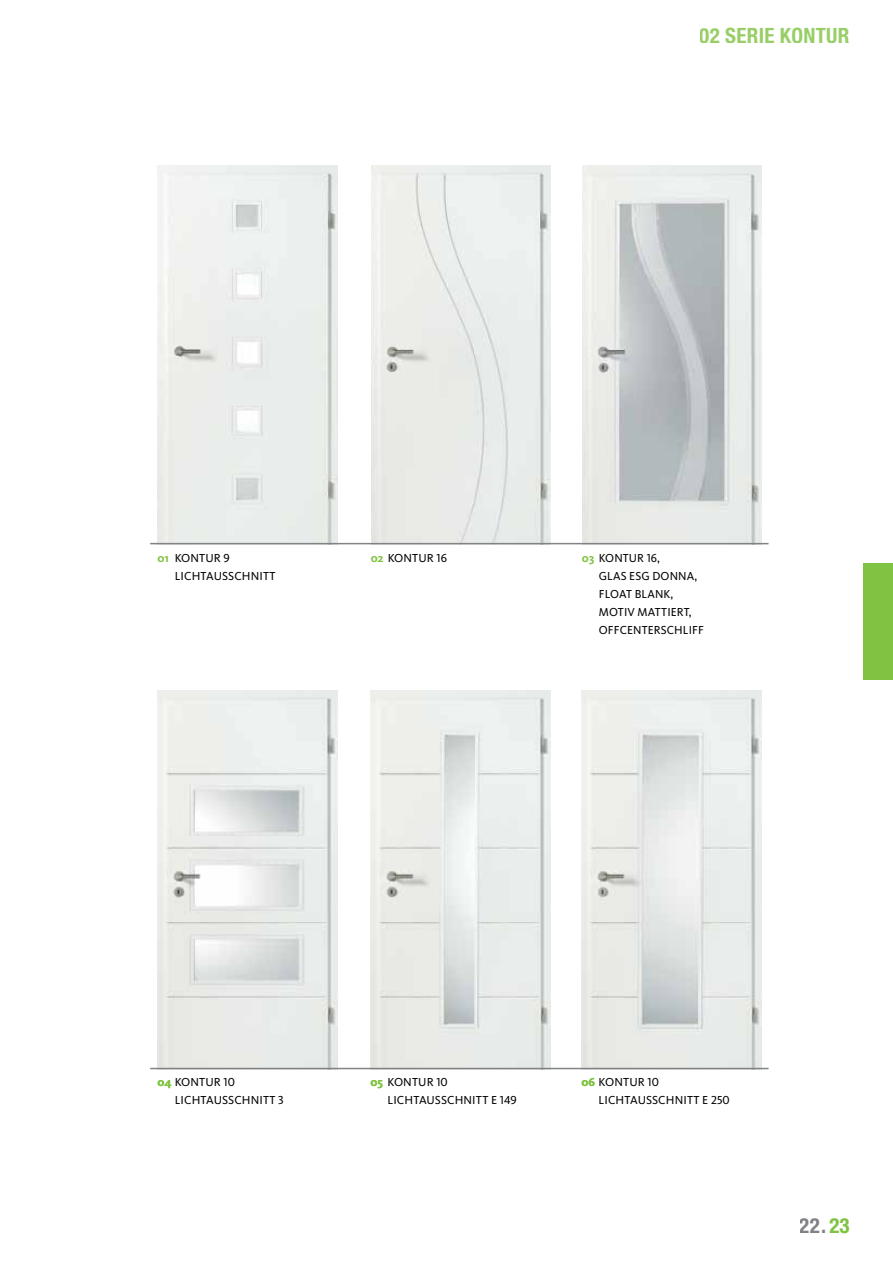
<style>
.page{position:relative;width:893px;height:1263px;background:#fff}
.page>*{position:absolute;margin:0;border:0;box-sizing:border-box;transform-origin:0 0}
.t1{font:700 condensed 21px "Helvetica Neue";letter-spacing:.015em;color:#80c342}
.t2{font:700 condensed 21px "Helvetica Neue";color:#808285}
.t3{font:12px "Kievit OT";color:#000}
.t4{font:700 12px "Kievit OT";color:#80c342}
.s1{font-weight:700;color:#80c342}
.s2{color:#80c342}
</style>
<div class="page">
<div style="left:863px;top:563px;width:30px;height:117px;background:#80c342"></div>
<img style="left:370px;top:691px;width:180px;height:377px">
<img style="left:157px;top:691px;width:180px;height:377px">
<img style="left:582px;top:691px;width:179px;height:377px">
<img style="left:371px;top:166px;width:179px;height:377px">
<img style="left:582px;top:166px;width:180px;height:377px">
<img style="left:158px;top:166px;width:179px;height:377px">
<hr style="left:150px;top:543px;width:618px;height:1px;background:#808285">
<hr style="left:150px;top:1068px;width:618px;height:1px;background:#808285">
<h1 class="t1" style="left:700px;top:22px;width:151px">02 SERIE KONTUR</h1>
<p class="t3" style="left:175px;top:551px;width:25px">KONTUR</p>
<p class="t3" style="left:224px;top:551px;width:8px">9</p>
<p class="t3" style="left:371px;top:551px;width:33px"><span class="s1">02</span> KONTUR</p>
<p class="t3" style="left:437px;top:551px;width:12px">16</p>
<p class="t3" style="left:175px;top:569px;width:8px">LICHTAUSSCHNITT</p>
<p class="t4" style="left:158px;top:551px;width:13px">01</p>
<p class="t3" style="left:582px;top:551px;width:33px"><span class="s1">03</span> KONTUR</p>
<p class="t3" style="left:647px;top:551px;width:15px">16,</p>
<p class="t3" style="left:599px;top:569px;width:16px">GLAS</p>
<p class="t3" style="left:629px;top:569px;width:41px">ESG DONNA</p>
<p class="t3" style="left:694px;top:569px;width:4px">,</p>
<p class="t3" style="left:599px;top:587px;width:14px">FLOAT</p>
<p class="t3" style="left:635px;top:587px;width:8px">BLANK</p>
<p class="t3" style="left:670px;top:587px;width:4px">,</p>
<p class="t3" style="left:599px;top:605px;width:18px">MOTIV</p>
<p class="t3" style="left:638px;top:605px;width:9px">MATT</p>
<p class="t3" style="left:667px;top:605px;width:26px">IERT,</p>
<p class="t3" style="left:599px;top:623px;width:17px">OFFCENTERSCHLIFF</p>
<p class="t3" style="left:158px;top:1075px;width:33px"><span class="s1">04</span> KONTUR</p>
<p class="t3" style="left:224px;top:1075px;width:13px">10</p>
<p class="t3" style="left:175px;top:1093px;width:14px">LICHTAUSSCHNITT</p>
<p class="t3" style="left:278px;top:1093px;width:7px">3</p>
<p class="t3" style="left:370px;top:1075px;width:33px"><span class="s1">05</span> KONTUR</p>
<p class="t3" style="left:436px;top:1075px;width:13px">10</p>
<p class="t3" style="left:387px;top:1093px;width:14px">LICHTAUSSCHNITT</p>
<p class="t3" style="left:491px;top:1093px;width:27px">E 149</p>
<p class="t3" style="left:582px;top:1075px;width:33px"><span class="s1">06</span> KONTUR</p>
<p class="t3" style="left:647px;top:1075px;width:13px">10</p>
<p class="t3" style="left:599px;top:1093px;width:14px">LICHTAUSSCHNITT</p>
<p class="t3" style="left:702px;top:1093px;width:29px">E 250</p>
<h1 class="t2" style="left:800px;top:1213px;width:51px">22. <span class="s2">23</span></h1>
</div>
